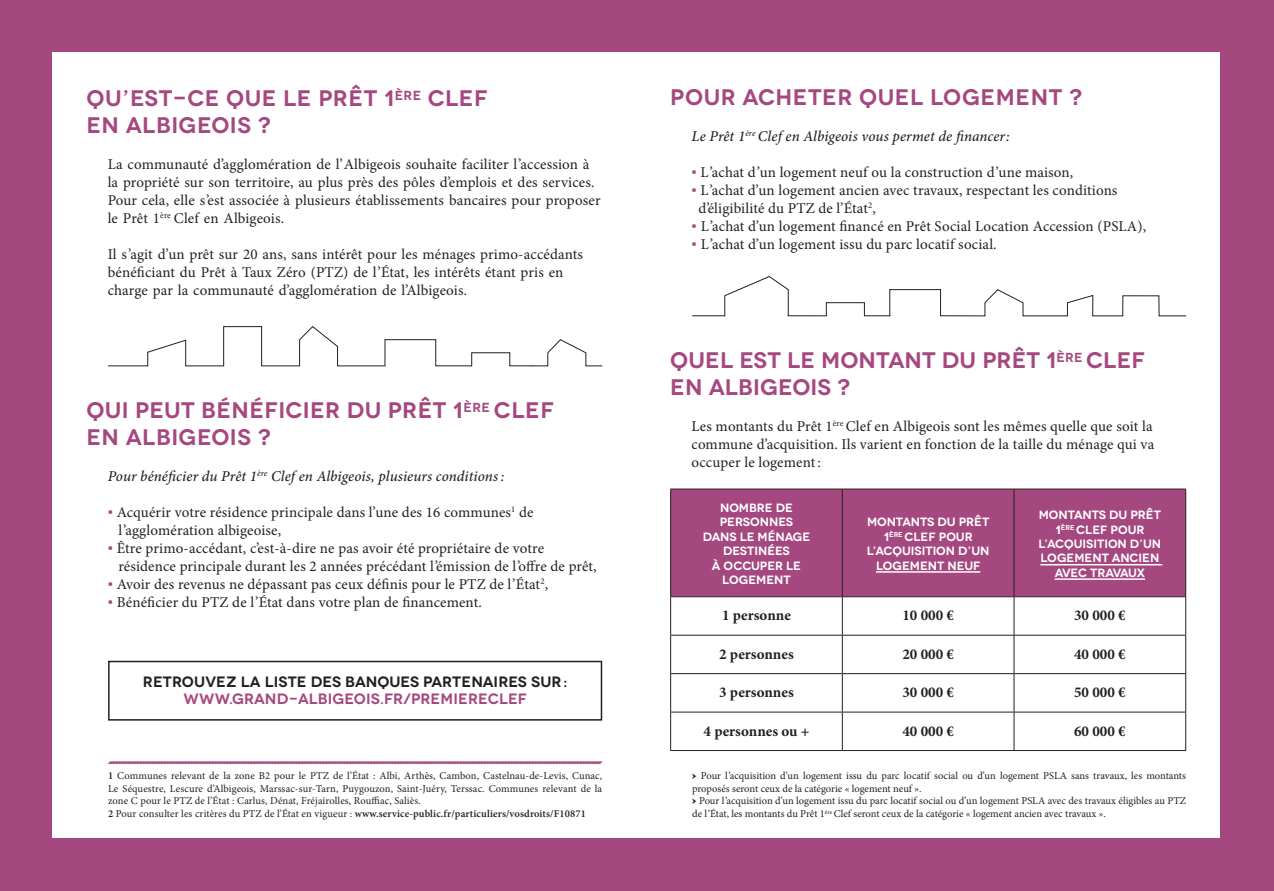
<style>
.page{position:relative;width:1274px;height:891px;background:#a54880}
.page>*{position:absolute;margin:0;border:0;box-sizing:border-box;transform-origin:0 0}
.t1{font:600 22.5px "Novecentowide";letter-spacing:.015em;color:#a54880}
.t2{font:15px/18px "Minion Pro";letter-spacing:.01em;color:#231f20}
.t3{font:italic 500 15px "Minion Pro";letter-spacing:.005em;color:#231f20}
.t4{font:700 15px "Minion Pro";color:#231f20}
.t5{font:600 15px "Novecentowide";letter-spacing:.005em;color:#231f20}
.t6{font:600 15px "Novecentowide";letter-spacing:.01em;color:#a54880}
.t7{font:600 12px/14.4px "Novecentowide";color:#fff;text-align:center}
.t8{font:10.5px/12.6px "Minion Pro";color:#231f20}
.t9{font:600 10.5px "Minion Pro";letter-spacing:.01em;color:#231f20}
.s1{font-family:"Times New Roman";color:#a54880}
.s2{font-weight:600}
.s3{font-weight:400}
.s4{font-style:italic}
</style>
<div class="page">
<div style="left:52px;top:52px;width:1168px;height:785px;background:#fff"></div>
<div style="left:671px;top:490px;width:514px;height:106px;background:#a54880"></div>
<svg style="left:671px;top:597px;width:514px;height:153px"></svg>
<hr style="left:670px;top:489px;width:172px;height:1px;background:#231f20">
<hr style="left:670px;top:489px;width:1px;height:107px;background:#231f20">
<hr style="left:842px;top:489px;width:172px;height:1px;background:#231f20">
<hr style="left:842px;top:489px;width:1px;height:107px;background:#231f20">
<hr style="left:1014px;top:489px;width:172px;height:1px;background:#231f20">
<hr style="left:1014px;top:489px;width:1px;height:107px;background:#231f20">
<hr style="left:1185px;top:489px;width:1px;height:107px;background:#231f20">
<hr style="left:670px;top:596px;width:172px;height:1px;background:#231f20">
<hr style="left:670px;top:597px;width:1px;height:38px;background:#231f20">
<hr style="left:842px;top:596px;width:172px;height:1px;background:#231f20">
<hr style="left:842px;top:597px;width:1px;height:38px;background:#231f20">
<hr style="left:1014px;top:596px;width:172px;height:1px;background:#231f20">
<hr style="left:1014px;top:597px;width:1px;height:38px;background:#231f20">
<hr style="left:1185px;top:597px;width:1px;height:38px;background:#231f20">
<hr style="left:670px;top:635px;width:172px;height:1px;background:#231f20">
<hr style="left:670px;top:635px;width:1px;height:38px;background:#231f20">
<hr style="left:842px;top:635px;width:172px;height:1px;background:#231f20">
<hr style="left:842px;top:635px;width:1px;height:38px;background:#231f20">
<hr style="left:1014px;top:635px;width:172px;height:1px;background:#231f20">
<hr style="left:1014px;top:635px;width:1px;height:38px;background:#231f20">
<hr style="left:1185px;top:635px;width:1px;height:38px;background:#231f20">
<hr style="left:670px;top:673px;width:172px;height:1px;background:#231f20">
<hr style="left:670px;top:674px;width:1px;height:38px;background:#231f20">
<hr style="left:842px;top:673px;width:172px;height:1px;background:#231f20">
<hr style="left:842px;top:674px;width:1px;height:38px;background:#231f20">
<hr style="left:1014px;top:673px;width:172px;height:1px;background:#231f20">
<hr style="left:1014px;top:674px;width:1px;height:38px;background:#231f20">
<hr style="left:1185px;top:674px;width:1px;height:38px;background:#231f20">
<hr style="left:670px;top:712px;width:172px;height:1px;background:#231f20">
<hr style="left:670px;top:712px;width:1px;height:38px;background:#231f20">
<hr style="left:842px;top:712px;width:172px;height:1px;background:#231f20">
<hr style="left:842px;top:712px;width:1px;height:38px;background:#231f20">
<hr style="left:1014px;top:712px;width:172px;height:1px;background:#231f20">
<hr style="left:1014px;top:712px;width:1px;height:38px;background:#231f20">
<hr style="left:1185px;top:712px;width:1px;height:38px;background:#231f20">
<hr style="left:670px;top:750px;width:172px;height:1px;background:#231f20">
<hr style="left:842px;top:750px;width:172px;height:1px;background:#231f20">
<hr style="left:1014px;top:750px;width:172px;height:1px;background:#231f20">
<hr style="left:876px;top:571px;width:104px;height:2px;background:#fff">
<hr style="left:1040px;top:564px;width:122px;height:1px;background:#fff">
<hr style="left:1055px;top:578px;width:90px;height:2px;background:#fff">
<svg style="left:108px;top:761px;width:495px;height:4px"></svg>
<div style="left:108px;top:661px;width:494px;height:59px;border:2px solid #231f20"></div>
<svg style="left:692px;top:276px;width:495px;height:41px"></svg>
<svg style="left:108px;top:326px;width:495px;height:41px"></svg>
<p class="t1" style="left:86px;top:84px;width:403px">QU’EST-CE QUE LE PRÊT 1<sup>ÈRE</sup> CLEF</p>
<p class="t1" style="left:86px;top:111px;width:186px">EN ALBIGEOIS ?</p>
<p class="t2" style="left:108px;top:155px;width:494px">La communauté d’agglomération de l’Albigeois souhaite faciliter l’accession à la propriété sur son territoire, au plus près des pôles d’emplois et des services.<br>Pour cela, elle s’est associée à plusieurs établissements bancaires pour proposer le Prêt 1<sup>ère</sup> Clef en Albigeois.</p>
<p class="t2" style="left:108px;top:245px;width:477px">Il s’agit d’un prêt sur 20 ans, sans intérêt pour les ménages primo-accédants bénéficiant du Prêt à Taux Zéro (PTZ) de l’État, les intérêts étant pris en charge par la communauté d’agglomération de l’Albigeois.</p>
<p class="t1" style="left:86px;top:396px;width:469px">QUI PEUT BÉNÉFICIER DU PRÊT 1<sup>ÈRE</sup> CLEF</p>
<p class="t1" style="left:86px;top:423px;width:186px">EN ALBIGEOIS ?</p>
<p class="t3" style="left:108px;top:465px;width:398px">Pour bénéficier du Prêt 1<sup>ère</sup> Clef en Albigeois, plusieurs conditions :</p>
<p class="t2" style="left:108px;top:503px;width:427px"><span class="s1">▪</span> Acquérir votre résidence principale dans l’une des 16 communes<sup>1</sup> de</p>
<p class="t2" style="left:118px;top:521px;width:164px">l’agglomération albigeoise,</p>
<p class="t2" style="left:108px;top:539px;width:438px"><span class="s1">▪</span> Être primo-accédant, c’est-à-dire ne pas avoir été propriétaire de votre</p>
<p class="t2" style="left:118px;top:557px;width:480px">résidence principale durant les 2 années précédant l’émission de l’offre de prêt,</p>
<p class="t2" style="left:108px;top:575px;width:442px"><span class="s1">▪</span> Avoir des revenus ne dépassant pas ceux définis pour le PTZ de l’État<sup>2</sup>,</p>
<p class="t2" style="left:108px;top:593px;width:376px"><span class="s1">▪</span> Bénéficier du PTZ de l’État dans votre plan de financement.</p>
<p class="t5" style="left:143px;top:672px;width:426px">RETROUVEZ LA LISTE DES BANQUES PARTENAIRES SUR :</p>
<p class="t6" style="left:183px;top:690px;width:345px">WWW.GRAND-ALBIGEOIS.FR/PREMIERECLEF</p>
<p class="t8" style="left:108px;top:769px;width:496px;text-align:justify"><span class="s2">1</span> Communes relevant de la zone B2 pour le PTZ de l’État : Albi, Arthès, Cambon, Castelnau-de-Levis, Cunac, Le Séquestre, Lescure d’Albigeois, Marssac-sur-Tarn, Puygouzon, Saint-Juéry, Terssac. Communes relevant de la zone C pour le PTZ de l’État : Carlus, Dénat, Fréjairolles, Rouffiac, Saliès.</p>
<p class="t9" style="left:108px;top:806px;width:479px">2 <span class="s3">Pour consulter les critères du PTZ de l’État en vigueur :</span> www.service-public.fr/particuliers/vosdroits/F10871</p>
<p class="t1" style="left:670px;top:83px;width:413px">POUR ACHETER QUEL LOGEMENT ?</p>
<p class="t3" style="left:691px;top:126px;width:320px">Le Prêt 1<sup>ère</sup> Clef en Albigeois vous permet de financer:</p>
<p class="t2" style="left:691px;top:163px;width:383px"><span class="s1">▪</span> L’achat d’un logement neuf ou la construction d’une maison,</p>
<p class="t2" style="left:691px;top:181px;width:427px"><span class="s1">▪</span> L’achat d’un logement ancien avec travaux, respectant les conditions</p>
<p class="t2" style="left:699px;top:199px;width:179px">d’éligibilité du PTZ de l’État<sup>2</sup>,</p>
<p class="t2" style="left:691px;top:217px;width:456px"><span class="s1">▪</span> L’achat d’un logement financé en Prêt Social Location Accession (PSLA),</p>
<p class="t2" style="left:691px;top:235px;width:307px"><span class="s1">▪</span> L’achat d’un logement issu du parc locatif social.</p>
<p class="t1" style="left:670px;top:346px;width:476px">QUEL EST LE MONTANT DU PRÊT 1<sup>ÈRE</sup> CLEF</p>
<p class="t1" style="left:670px;top:373px;width:182px">EN ALBIGEOIS ?</p>
<p class="t2" style="left:691px;top:417px;width:464px;text-align:justify">Les montants du Prêt 1<sup>ère</sup> Clef en Albigeois sont les mêmes quelle que soit la commune d’acquisition. Ils varient en fonction de la taille du ménage qui va occuper le logement:</p>
<p class="t7" style="left:720px;top:501px;width:75px;text-align:left">NOMBRE DE<br>PERSONNES</p>
<p class="t7" style="left:703px;top:529px;width:109px">DANS LE MÉNAGE<br>DESTINÉES</p>
<p class="t7" style="left:712px;top:558px;width:91px">À OCCUPER LE<br>LOGEMENT</p>
<p class="t7" style="left:867px;top:515px;width:124px">MONTANTS DU PRÊT</p>
<p class="t7" style="left:867px;top:529px;width:124px">1<sup>ÈRE</sup> CLEF POUR<br>L’ACQUISITION D’UN<br>LOGEMENT NEUF</p>
<p class="t7" style="left:1039px;top:508px;width:124px">MONTANTS DU PRÊT</p>
<p class="t7" style="left:1039px;top:522px;width:124px">1<sup>ÈRE</sup> CLEF POUR<br>L’ACQUISITION D’UN<br>LOGEMENT ANCIEN<br>AVEC TRAVAUX</p>
<p class="t4" style="left:722px;top:605px;width:70px">1 personne</p>
<p class="t4" style="left:902px;top:605px;width:53px">10 000 €</p>
<p class="t4" style="left:1074px;top:605px;width:53px">30 000 €</p>
<p class="t4" style="left:719px;top:643px;width:76px">2 personnes</p>
<p class="t4" style="left:902px;top:643px;width:53px">20 000 €</p>
<p class="t4" style="left:1074px;top:643px;width:53px">40 000 €</p>
<p class="t4" style="left:719px;top:682px;width:76px">3 personnes</p>
<p class="t4" style="left:902px;top:682px;width:53px">30 000 €</p>
<p class="t4" style="left:1074px;top:682px;width:53px">50 000 €</p>
<p class="t4" style="left:704px;top:720px;width:107px">4 personnes ou +</p>
<p class="t4" style="left:902px;top:720px;width:53px">40 000 €</p>
<p class="t4" style="left:1074px;top:720px;width:53px">60 000 €</p>
<p class="t8" style="left:692px;top:769px;width:495px"><span class="s4">→</span> Pour l’acquisition d’un logement issu du parc locatif social ou d’un logement PSLA sans travaux, les montants proposés seront ceux de la catégorie « logement neuf ».</p>
<p class="t8" style="left:692px;top:795px;width:495px"><span class="s4">→</span> Pour l’acquisition d’un logement issu du parc locatif social ou d’un logement PSLA avec des travaux éligibles au PTZ de l’État, les montants du Prêt 1<sup>ère</sup> Clef seront ceux de la catégorie « logement ancien avec travaux ».</p>
</div>
